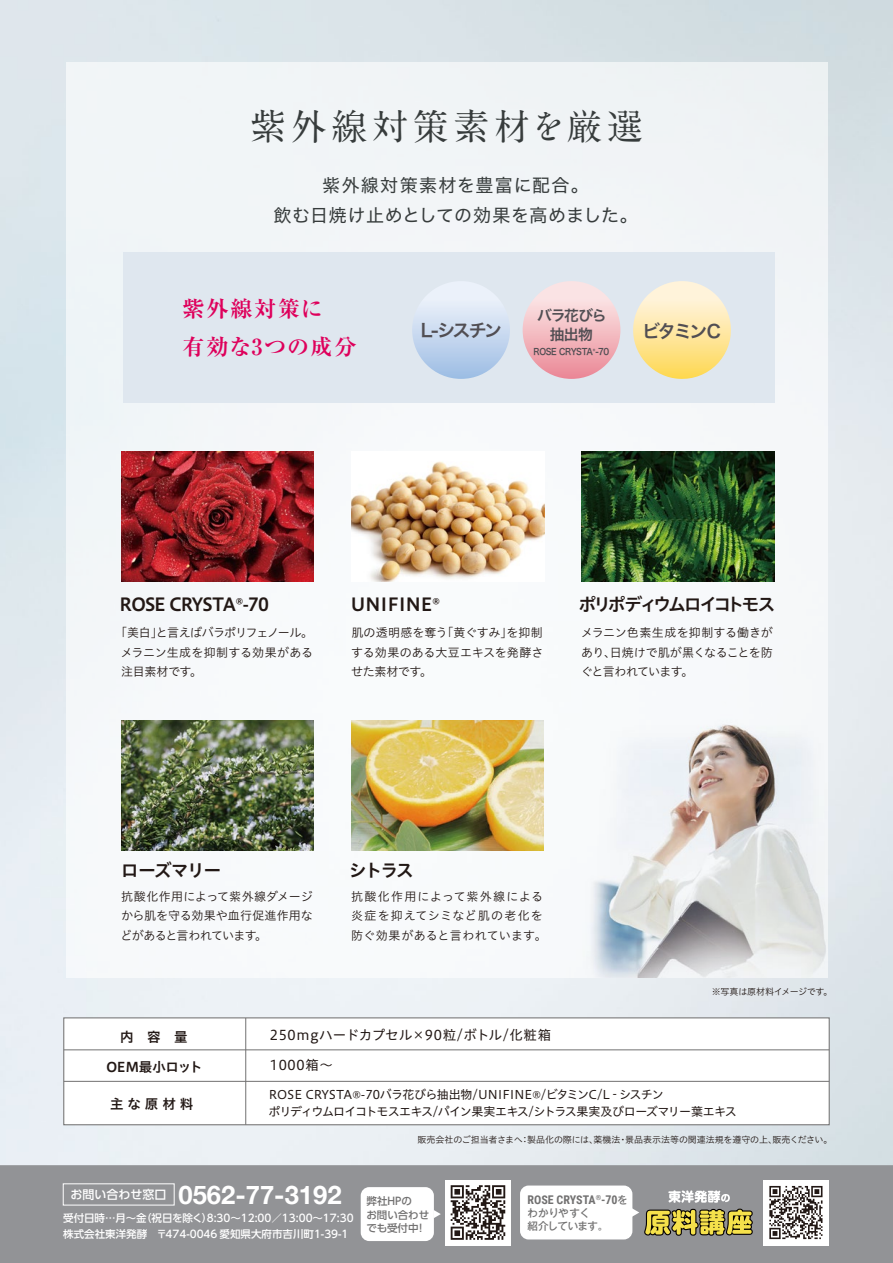
<style>
.page{position:relative;width:893px;height:1263px;background:#fff}
.page>*{position:absolute;margin:0;border:0;box-sizing:border-box;transform-origin:0 0}
.t1{font:700 36px "A1 Mincho Std";letter-spacing:.13em;color:#373c3c}
.t2{font:700 25.65px "Helvetica Neue";color:#fff}
.t3{font:700 22.05px/38.7px "Ryumin Pr 6 N";letter-spacing:.075em;color:#de005b}
.t4{font:18px/30px "Hiragino Sans W4";letter-spacing:.04em;color:#373c3c;text-align:center}
.t5{font:18px "Hiragino UD Sans Std N W6";letter-spacing:-.065em;color:#221815}
.t6{font:18px "Hiragino UD Sans Std N W6";letter-spacing:-.165em;color:#221815}
.t7{font:18px "Hiragino Sans W6";letter-spacing:-.12em;color:#514e53}
.t8{font:18px "Hiragino UD Sans Std N W6";letter-spacing:-.085em;color:#221815}
.t9{font:18px "Hiragino UD Sans Std N W6";color:#221815}
.t10{font:14.85px/19.4px "Hiragino Sans W6";letter-spacing:-.065em;color:#514e53;text-align:center}
.t11{font:13.5px "Hiragino UD Sans Std N W4";letter-spacing:.03em;color:#221815}
.t12{font:13.5px "Hiragino UD Sans Std N W6";color:#221815}
.t13{font:13.5px "Hiragino UD Sans Std N W6";letter-spacing:-.025em;color:#221815}
.t14{font:13.5px "Hiragino UD Sans Std N W4";letter-spacing:.05em;color:#221815}
.t15{font:12px/19.5px "Hiragino UD Sans Std N W3";color:#221815;text-align:justify}
.t16{font:12px/16.5px "Hiragino UD Sans Std N W4";letter-spacing:-.05em;color:#221815}
.t17{font:12px/19.5px "Hiragino UD Sans Std N W3";letter-spacing:.05em;color:#221815}
.t18{font:700 12px "Roboto Condensed";color:#727171}
.t19{font:500 10.5px/16.5px "UD Shin Go Pro";color:#fff}
.t20{font:500 10.5px/13.5px "UD Shin Go Pro";color:#727171}
.t21{font:500 10.5px/13.5px "Gothic MB101 Pr 5";letter-spacing:-.04em;color:#727171}
.t22{font:9px "Hiragino UD Sans Std N W3";letter-spacing:-.015em;color:#221815}
.t23{font:9px "Hiragino UD Sans Std N W3";letter-spacing:-.04em;color:#221815}
.t24{font:9px "Hiragino Sans W6";letter-spacing:-.055em;color:#514e53;scale:.9 1}
.s1{font-family:"Gothic MB101 Pr 5";font-weight:500;font-size:10.5px}
</style>
<div class="page">
<div style="left:0;top:1165px;width:893px;height:98px;background:#929396"></div>
<div style="left:66px;top:63px;width:762px;height:915px;background:#f5f7f9"></div>
<div style="left:123px;top:252px;width:651px;height:151px;background:#dfe7ef"></div>
<div style="left:63px;top:1183px;width:111px;height:22px;border:1px solid #fff"></div>
<div style="left:445px;top:1179px;width:66px;height:66px;background:#fff"></div>
<svg style="left:451px;top:1185px;width:54px;height:55px"></svg>
<div style="left:361px;top:1187px;width:73px;height:54px;background:#fff;border-radius:9px"></div>
<svg style="left:434px;top:1210px;width:7px;height:8px"></svg>
<img style="left:582px;top:451px;width:192px;height:130px">
<img style="left:121px;top:720px;width:193px;height:130px">
<svg style="left:633px;top:281px;width:98px;height:98px"></svg>
<img style="left:121px;top:451px;width:193px;height:130px">
<img style="left:351px;top:462px;width:193px;height:119px">
<img style="left:351px;top:720px;width:193px;height:130px">
<div style="left:412px;top:281px;width:98px;height:98px;background:linear-gradient(to bottom,#f7f9fd,#a1bfe5);border-radius:49px"></div>
<div style="left:523px;top:281px;width:97px;height:98px;background:linear-gradient(to bottom,#fdf1f0,#eb8c99);border-radius:49px"></div>
<div style="left:63px;top:1017px;width:767px;height:108px;background:#fff;border:1px solid #727171"></div>
<hr style="left:64px;top:1081px;width:765px;height:1px;background:#727171">
<hr style="left:64px;top:1049px;width:765px;height:1px;background:#727171">
<hr style="left:245px;top:1018px;width:1px;height:107px;background:#727171">
<div style="left:763px;top:1179px;width:66px;height:66px;background:#fff"></div>
<div style="left:520px;top:1185px;width:112px;height:54px;background:#fff;border-radius:9px"></div>
<svg style="left:632px;top:1179px;width:123px;height:65px;background:#a09c7e"></svg>
<svg style="left:769px;top:1186px;width:53px;height:53px"></svg>
<img style="left:593px;top:725px;width:233px;height:253px">
<h1 class="t1" style="left:250px;top:98px;width:395px">紫外線対策素材を厳選</h1>
<h3 class="t4" style="left:273px;top:169px;width:366px">紫外線対策素材を豊富に配合。<br>飲む日焼け止めとしての効果を高めました。</h3>
<h3 class="t3" style="left:182px;top:288px;width:176px">紫外線対策に<br>有効な3つの成分</h3>
<h3 class="t7" style="left:421px;top:314px;width:83px">L-シスチン</h3>
<p class="t10" style="left:537px;top:305px;width:71px">バラ花びら抽出物</p>
<p class="t24" style="left:533px;top:343px;width:86px">ROSE CRYSTA<sup>®</sup>-70</p>
<h3 class="t7" style="left:642px;top:315px;width:81px">ビタミンC</h3>
<h3 class="t5" style="left:119px;top:590px;width:151px">ROSE CRYSTA<sup>®</sup>-70</h3>
<h3 class="t9" style="left:351px;top:590px;width:90px">UNIFINE<sup>®</sup></h3>
<h3 class="t6" style="left:578px;top:590px;width:199px">ポリポディウムロイコトモス</h3>
<p class="t15" style="left:121px;top:622px;width:194px;text-indent:-6px">「美白」と言えばバラポリフェノール。メラニン生成を抑制する効果がある注目素材です。</p>
<p class="t15" style="left:351px;top:622px;width:194px">肌の透明感を奪う「黄ぐすみ」を抑制する効果のある大豆エキスを発酵させた素材です。</p>
<p class="t15" style="left:581px;top:622px;width:194px">メラニン色素生成を抑制する働きがあり、日焼けで肌が黒くなることを防ぐと言われています。</p>
<h3 class="t8" style="left:121px;top:856px;width:102px">ローズマリー</h3>
<p class="t15" style="left:121px;top:886px;width:194px">抗酸化作用によって紫外線ダメージから肌を守る効果や血行促進作用などがあると言われています。</p>
<h3 class="t8" style="left:349px;top:856px;width:67px">シトラス</h3>
<p class="t17" style="left:351px;top:886px;width:197px">抗酸化作用によって紫外線による炎症を抑えてシミなど肌の老化を防ぐ効果があると言われています。</p>
<p class="t23" style="left:712px;top:985px;width:122px">※写真は原材料イメージです。</p>
<p class="t12" style="left:120px;top:1027px;width:69px">内　容　量</p>
<p class="t13" style="left:106px;top:1057px;width:98px">OEM最小ロット</p>
<p class="t12" style="left:110px;top:1093px;width:85px">主な原材料</p>
<p class="t11" style="left:270px;top:1025px;width:283px">250mgハードカプセル×90粒/ボトル/化粧箱</p>
<p class="t14" style="left:270px;top:1055px;width:65px">1000箱～</p>
<p class="t16" style="left:268px;top:1086px;width:470px">ROSE CRYSTA®-70バラ花びら抽出物/UNIFINE®/ビタミンC/L‐シスチン<br>ポリディウムロイコトモスエキス/パイン果実エキス/シトラス果実及びローズマリー葉エキス</p>
<p class="t22" style="left:418px;top:1132px;width:416px">販売会社のご担当者さまへ：製品化の際には、薬機法・景品表示法等の関連法規を遵守の上、販売ください。</p>
<h2 class="t2" style="left:71px;top:1175px;width:273px"><sup>お問い合わせ窓口</sup> 0562-77-3192</h2>
<p class="t19" style="left:63px;top:1209px;width:292px">受付日時…月～金（祝日を除く）8:30～12:00／13:00～17:30株式会社東洋発酵　〒474-0046 愛知県大府市吉川町1-39-1</p>
<p class="t20" style="left:366px;top:1194px;width:64px">弊社HPの<br>お問い合わせでも受付中！</p>
<p class="t18" style="left:528px;top:1191px;width:102px">ROSE CRYSTA<sup>®</sup>-70<span class="s1">を</span></p>
<p class="t21" style="left:527px;top:1205px;width:82px">わかりやすく<br>紹介しています。</p>
</div>
